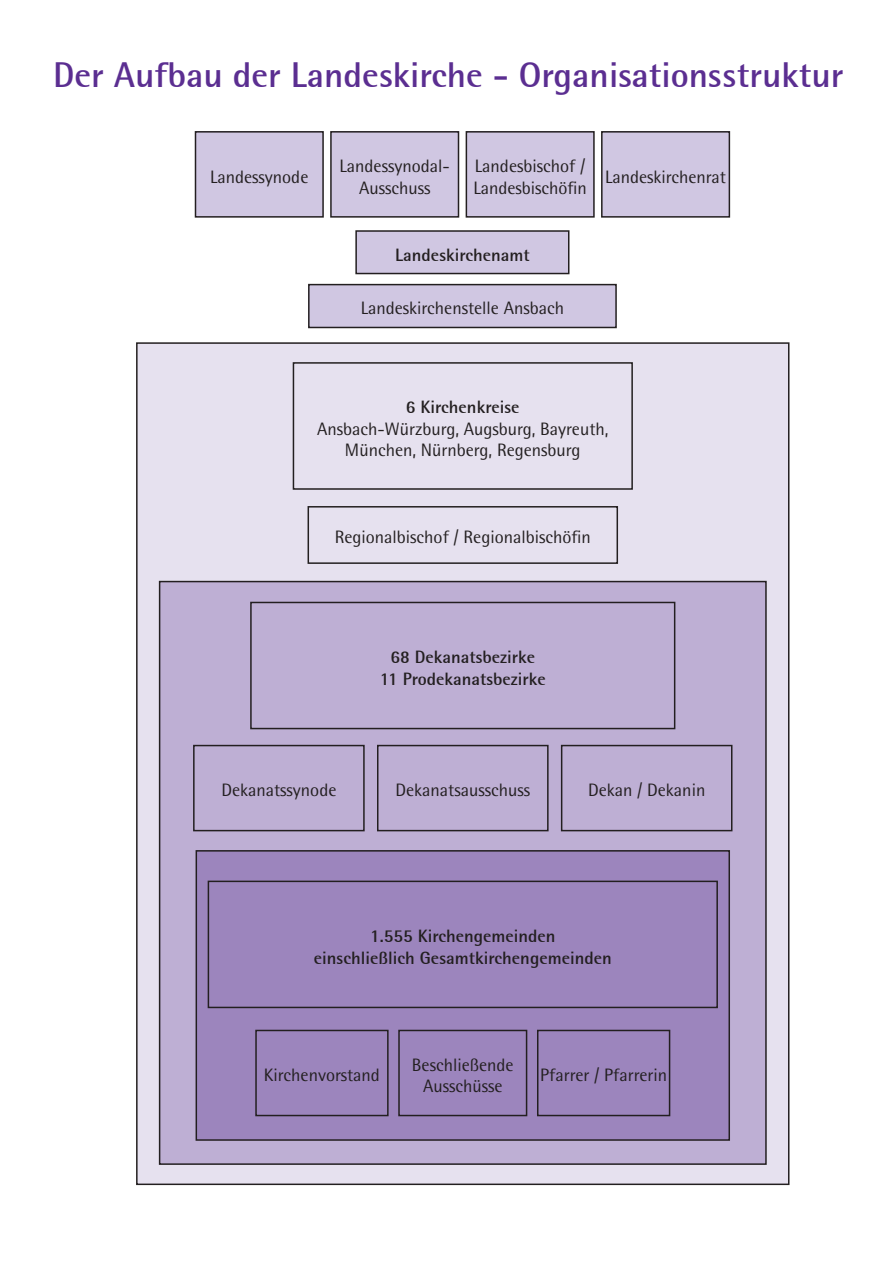
<style>
.page{position:relative;width:893px;height:1263px;background:#fff}
.page>*{position:absolute;margin:0;border:0;box-sizing:border-box;transform-origin:0 0}
.t1{font:700 36px "Rotis Semi Sans 55";color:#5b2e91}
.t2{font:18px/21.6px "Rotis Semi Sans";color:#231f20;text-align:center}
.t3{font:700 18px/21.6px "Rotis Semi Sans 55";color:#231f20;text-align:center}
</style>
<div class="page">
<div style="left:137px;top:343px;width:652px;height:841px;background:#e6e1ef"></div>
<div style="left:160px;top:581px;width:606px;height:583px;background:#beafd4"></div>
<div style="left:159px;top:581px;width:608px;height:584px;border:2px solid #231f20"></div>
<div style="left:196px;top:851px;width:533px;height:289px;background:#9c85bd"></div>
<div style="left:196px;top:850px;width:534px;height:291px;border:2px solid #231f20"></div>
<div style="left:195px;top:132px;width:128px;height:85px;background:#d0c7e2"></div>
<div style="left:195px;top:131px;width:129px;height:87px;border:2px solid #231f20"></div>
<div style="left:331px;top:132px;width:127px;height:85px;background:#d0c7e2"></div>
<div style="left:330px;top:131px;width:129px;height:87px;border:2px solid #231f20"></div>
<div style="left:466px;top:132px;width:128px;height:85px;background:#d0c7e2"></div>
<div style="left:466px;top:131px;width:129px;height:87px;border:2px solid #231f20"></div>
<div style="left:602px;top:132px;width:127px;height:85px;background:#d0c7e2"></div>
<div style="left:601px;top:131px;width:129px;height:87px;border:2px solid #231f20"></div>
<div style="left:356px;top:231px;width:213px;height:43px;background:#d0c7e2"></div>
<div style="left:355px;top:230px;width:214px;height:44px;border:2px solid #231f20"></div>
<div style="left:309px;top:285px;width:307px;height:42px;background:#d0c7e2"></div>
<div style="left:308px;top:284px;width:309px;height:44px;border:2px solid #231f20"></div>
<div style="left:293px;top:362px;width:340px;height:128px;border:2px solid #231f20"></div>
<div style="left:308px;top:506px;width:310px;height:58px;border:2px solid #231f20"></div>
<div style="left:250px;top:602px;width:425px;height:127px;border:2px solid #231f20"></div>
<div style="left:193px;top:745px;width:172px;height:86px;border:2px solid #231f20"></div>
<div style="left:377px;top:745px;width:172px;height:86px;border:2px solid #231f20"></div>
<div style="left:561px;top:745px;width:171px;height:86px;border:2px solid #231f20"></div>
<div style="left:208px;top:881px;width:510px;height:127px;border:2px solid #231f20"></div>
<div style="left:255px;top:1030px;width:134px;height:86px;border:2px solid #231f20"></div>
<div style="left:398px;top:1030px;width:129px;height:86px;border:2px solid #231f20"></div>
<div style="left:537px;top:1030px;width:133px;height:86px;border:2px solid #231f20"></div>
<h1 class="t1" style="left:53px;top:53px;width:792px">Der Aufbau der Landeskirche - Organisationsstruktur</h1>
<p class="t2" style="left:210px;top:166px;width:100px">Landessynode</p>
<p class="t2" style="left:340px;top:155px;width:112px">Landessynodal-<br>Ausschuss</p>
<p class="t2" style="left:473px;top:155px;width:115px;text-align:left">Landesbischof /<br>Landesbischöfin</p>
<p class="t2" style="left:605px;top:166px;width:123px">Landeskirchenrat</p>
<p class="t3" style="left:395px;top:244px;width:136px">Landeskirchenamt</p>
<p class="t2" style="left:361px;top:297px;width:205px">Landeskirchenstelle Ansbach</p>
<p class="t3" style="left:406px;top:396px;width:115px">6 Kirchenkreise</p>
<p class="t2" style="left:317px;top:417px;width:293px">Ansbach-Würzburg, Augsburg, Bayreuth,<br>München, Nürnberg, Regensburg</p>
<p class="t2" style="left:335px;top:526px;width:257px">Regionalbischof / Regionalbischöfin</p>
<p class="t3" style="left:380px;top:646px;width:168px">68 Dekanatsbezirke<br>11 Prodekanatsbezirke</p>
<p class="t2" style="left:221px;top:779px;width:117px">Dekanatssynode</p>
<p class="t2" style="left:395px;top:779px;width:136px">Dekanatsausschuss</p>
<p class="t2" style="left:588px;top:779px;width:119px">Dekan / Dekanin</p>
<p class="t3" style="left:314px;top:925px;width:299px">1.555 Kirchengemeinden<br>einschließlich Gesamtkirchengemeinden</p>
<p class="t2" style="left:264px;top:1064px;width:118px">Kirchenvorstand</p>
<p class="t2" style="left:412px;top:1053px;width:103px">Beschließende<br>Ausschüsse</p>
<p class="t2" style="left:540px;top:1064px;width:128px">Pfarrer / Pfarrerin</p>
</div>
